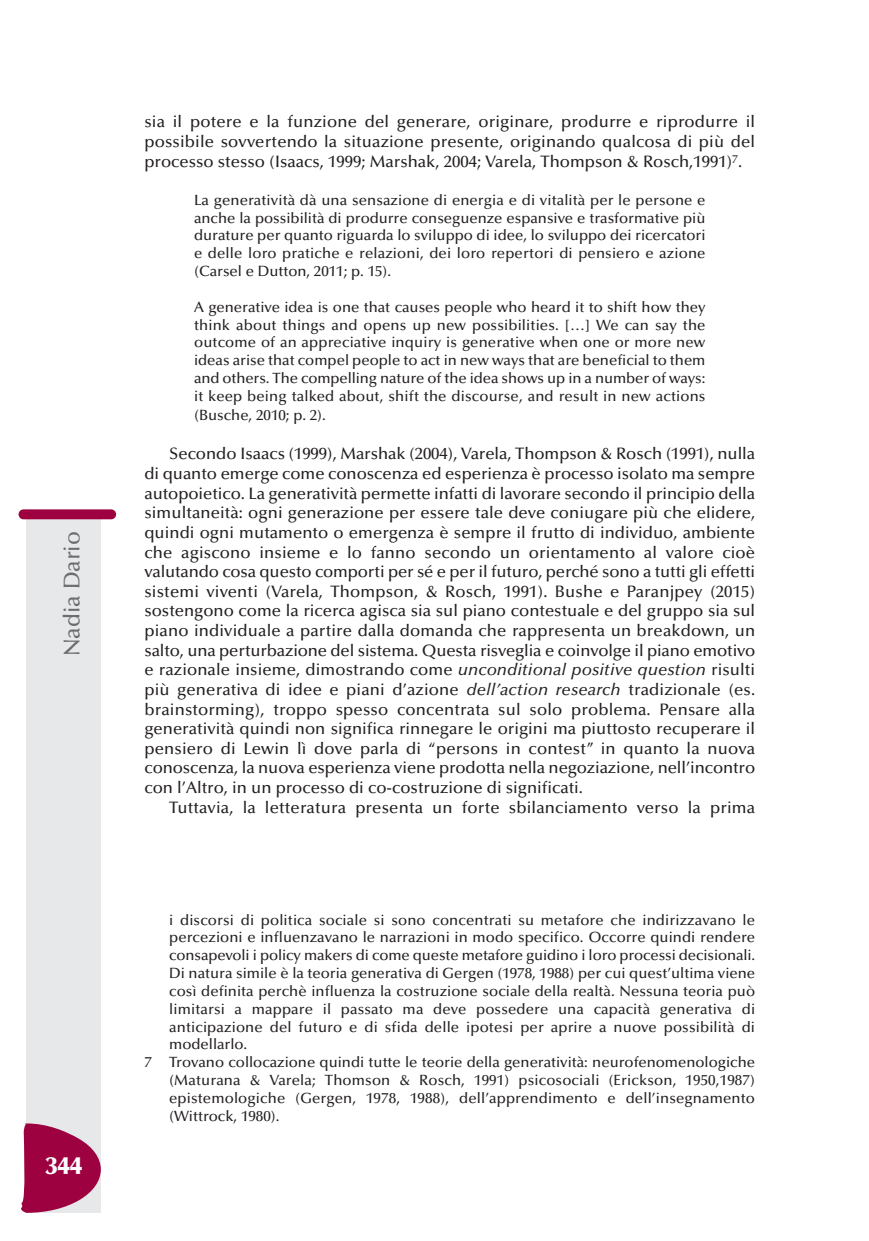
<style>
.page{position:relative;width:869px;height:1241px;background:#fff}
.page>*{position:absolute;margin:0;border:0;box-sizing:border-box;transform-origin:0 0}
.t1{font:900 24.5px "Optima";color:#fff}
.t2{font:500 22.75px "Optima";color:#6c6d70}
.t3{font:500 16.62px/19.6px "Optima";color:#231f20;text-align:justify}
.t4{font:500 14.88px/18px "Optima";letter-spacing:.005em;color:#231f20;text-align:justify}
.s1{font-style:italic}
</style>
<div class="page">
<div style="left:27px;top:517px;width:74px;height:695px;background:#e7e8e9"></div>
<div style="left:19px;top:509px;width:97px;height:10px;background:#9d0140;border-radius:5px"></div>
<svg style="left:21px;top:1122px;width:80px;height:90px"></svg>
<h2 class="t2" style="left:63px;top:656px;width:127px;rotate:-90deg">Nadia Dario</h2>
<h1 class="t1" style="left:45px;top:1155px;width:38px">344</h1>
<p class="t3" style="left:144px;top:113px;width:612px">sia il potere e la funzione del generare, originare, produrre e riprodurre il possibile sovvertendo la situazione presente, originando qualcosa di più del processo stesso (Isaacs, 1999; Marshak, 2004; Varela, Thompson &amp; Rosch,1991)<sup>7</sup>.</p>
<p class="t4" style="left:194px;top:192px;width:512px">La generatività dà una sensazione di energia e di vitalità per le persone e anche la possibilità di produrre conseguenze espansive e trasformative più durature per quanto riguarda lo sviluppo di idee, lo sviluppo dei ricercatori e delle loro pratiche e relazioni, dei loro repertori di pensiero e azione (Carsel e Dutton, 2011; p. 15).</p>
<p class="t4" style="left:194px;top:299px;width:512px">A generative idea is one that causes people who heard it to shift how they think about things and opens up new possibilities. […] We can say the outcome of an appreciative inquiry is generative when one or more new ideas arise that compel people to act in new ways that are beneficial to them and others. The compelling nature of the idea shows up in a number of ways: it keep being talked about, shift the discourse, and result in new actions (Busche, 2010; p. 2).</p>
<p class="t3" style="left:144px;top:445px;width:612px;text-indent:25px">Secondo Isaacs (1999), Marshak (2004), Varela, Thompson &amp; Rosch (1991), nulla di quanto emerge come conoscenza ed esperienza è processo isolato ma sempre autopoietico. La generatività permette infatti di lavorare secondo il principio della simultaneità: ogni generazione per essere tale deve coniugare più che elidere, quindi ogni mutamento o emergenza è sempre il frutto di individuo, ambiente che agiscono insieme e lo fanno secondo un orientamento al valore cioè valutando cosa questo comporti per sé e per il futuro, perché sono a tutti gli effetti sistemi viventi (Varela, Thompson, &amp; Rosch, 1991). Bushe e Paranjpey (2015) sostengono come la ricerca agisca sia sul piano contestuale e del gruppo sia sul piano individuale a partire dalla domanda che rappresenta un breakdown, un salto, una perturbazione del sistema. Questa risveglia e coinvolge il piano emotivo e razionale insieme, dimostrando come <span class="s1">unconditional positive question</span> risulti più generativa di idee e piani d’azione <span class="s1">dell’action research</span> tradizionale (es. brainstorming), troppo spesso concentrata sul solo problema. Pensare alla generatività quindi non significa rinnegare le origini ma piuttosto recuperare il pensiero di Lewin lì dove parla di “persons in contest” in quanto la nuova conoscenza, la nuova esperienza viene prodotta nella negoziazione, nell’incontro con l’Altro, in un processo di co-costruzione di significati.</p>
<p class="t3" style="left:169px;top:798px;width:587px">Tuttavia, la letteratura presenta un forte sbilanciamento verso la prima</p>
<p class="t4" style="left:169px;top:911px;width:587px">i discorsi di politica sociale si sono concentrati su metafore che indirizzavano le</p>
<p class="t4" style="left:169px;top:929px;width:587px">percezioni e influenzavano le narrazioni in modo specifico. Occorre quindi rendere</p>
<p class="t4" style="left:169px;top:947px;width:587px">consapevoli i policy makers di come queste metafore guidino i loro processi decisionali.</p>
<p class="t4" style="left:169px;top:965px;width:587px">Di natura simile è la teoria generativa di Gergen (1978, 1988) per cui quest’ultima viene</p>
<p class="t4" style="left:169px;top:983px;width:587px">così definita perchè influenza la costruzione sociale della realtà. Nessuna teoria può</p>
<p class="t4" style="left:169px;top:1001px;width:587px">limitarsi a mappare il passato ma deve possedere una capacità generativa di</p>
<p class="t4" style="left:169px;top:1018px;width:587px">anticipazione del futuro e di sfida delle ipotesi per aprire a nuove possibilità di</p>
<p class="t4" style="left:169px;top:1036px;width:80px">modellarlo.</p>
<p class="t4" style="left:144px;top:1054px;width:612px">7 Trovano collocazione quindi tutte le teorie della generatività: neurofenomenologiche</p>
<p class="t4" style="left:169px;top:1072px;width:587px">(Maturana &amp; Varela; Thomson &amp; Rosch, 1991) psicosociali (Erickson, 1950,1987)</p>
<p class="t4" style="left:169px;top:1090px;width:587px">epistemologiche (Gergen, 1978, 1988), dell’apprendimento e dell’insegnamento</p>
<p class="t4" style="left:169px;top:1108px;width:112px">(Wittrock, 1980).</p>
</div>
